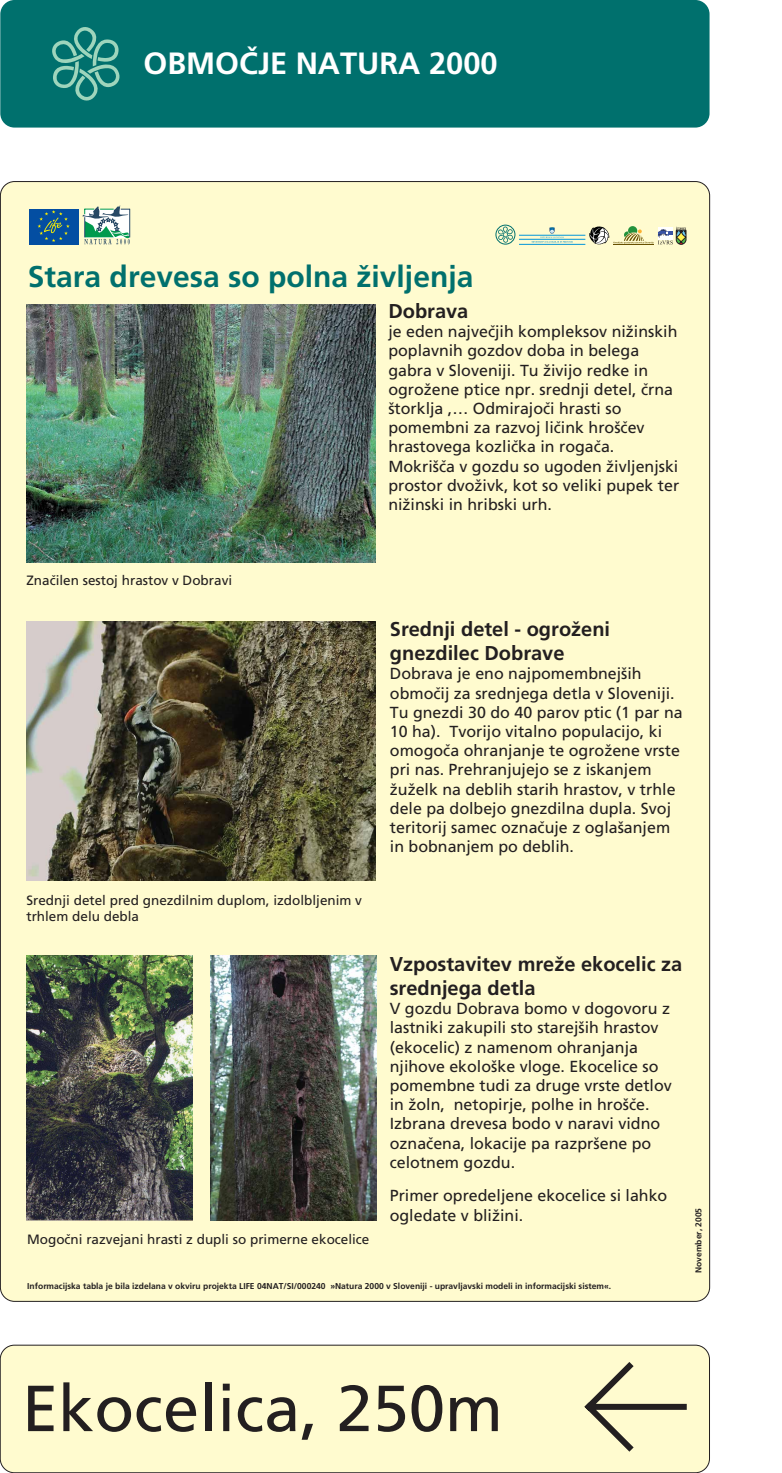
<style>
.page{position:relative;width:782px;height:1473px;background:#fff}
.page>*{position:absolute;margin:0;border:0;box-sizing:border-box;transform-origin:0 0}
.t1{font:65px "Slo Frutiger Roman";color:#231f20}
.t2{font:700 30.75px "Slo Frutiger";color:#fff}
.t3{font:700 30px "Slo Frutiger";color:#00706d}
.t4{font:700 20px/24px "Slo Frutiger";color:#231f20}
.t5{font:16px/19.2px "Slo Frutiger Roman";color:#231f20}
.t6{font:13.5px/16.2px "Slo Frutiger Roman";color:#231f20}
.t7{font:700 8.5px "Slo Frutiger";color:#231f20}
</style>
<div class="page">
<div style="left:0;top:182px;width:709px;height:1119px;background:#fffbcf;border-radius:14px"></div>
<div style="left:495px;top:225px;width:20px;height:20px;border:1px solid #00706d;border-radius:50%"></div>
<svg style="left:497px;top:226px;width:16px;height:17px"></svg>
<svg style="left:519px;top:226px;width:168px;height:19px"></svg>
<div style="left:29px;top:209px;width:50px;height:35px;background:#034ea2"></div>
<svg style="left:38px;top:210px;width:32px;height:32px"></svg>
<svg style="left:82px;top:205px;width:48px;height:39px"></svg>
<div style="left:0;top:1345px;width:709px;height:128px;background:#fffbcf;border-radius:14px"></div>
<div style="left:0;top:1345px;width:709px;height:128px;border:1px solid #231f20;border-radius:14px"></div>
<div style="left:0;top:0;width:709px;height:128px;background:#00706d;border-radius:14px"></div>
<svg style="left:52px;top:27px;width:68px;height:74px"></svg>
<svg style="left:584px;top:1362px;width:103px;height:90px"></svg>
<img style="left:27px;top:304px;width:348px;height:258px">
<img style="left:27px;top:622px;width:349px;height:258px">
<img style="left:27px;top:956px;width:166px;height:264px">
<img style="left:210px;top:956px;width:166px;height:264px">
<h2 class="t2" style="left:143px;top:48px;width:355px">OBMO»JE NATURA 2000</h2>
<h3 class="t3" style="left:28px;top:262px;width:447px">Stara drevesa so polna življenja</h3>
<p class="t4" style="left:388px;top:300px;width:82px">Dobrava</p>
<p class="t5" style="left:388px;top:323px;width:292px">je eden najveËjih kompleksov nižinskih poplavnih gozdov doba in belega gabra v Sloveniji. Tu živijo redke in ogrožene ptice npr. srednji detel, Ërna štorklja ,… OdmirajoËi hrasti so pomembni za razvoj liËink hrošËev hrastovega kozliËka in rogaËa.<br>MokrišËa v gozdu so ugoden življenjski prostor dvoživk, kot so veliki pupek ter nižinski in hribski urh.</p>
<p class="t6" style="left:26px;top:573px;width:207px">ZnaËilen sestoj hrastov v Dobravi</p>
<p class="t4" style="left:390px;top:618px;width:222px">Srednji detel - ogroženi gnezdilec Dobrave</p>
<p class="t5" style="left:390px;top:665px;width:294px">Dobrava je eno najpomembnejših obmoËij za srednjega detla v Sloveniji.<br>Tu gnezdi 30 do 40 parov ptic (1 par na 10 ha). Tvorijo vitalno populacijo, ki omogoËa ohranjanje te ogrožene vrste pri nas. Prehranjujejo se z iskanjem žuželk na deblih starih hrastov, v trhle dele pa dolbejo gnezdilna dupla. Svoj teritorij samec oznaËuje z oglašanjem in bobnanjem po deblih.</p>
<p class="t6" style="left:26px;top:892px;width:337px">Srednji detel pred gnezdilnim duplom, izdolbljenim v trhlem delu debla</p>
<p class="t6" style="left:27px;top:1232px;width:344px">MogoËni razvejani hrasti z dupli so primerne ekocelice</p>
<p class="t4" style="left:389px;top:953px;width:294px">Vzpostavitev mreže ekocelic za srednjega detla</p>
<p class="t5" style="left:389px;top:1000px;width:283px">V gozdu Dobrava bomo v dogovoru z lastniki zakupili sto starejših hrastov (ekocelic) z namenom ohranjanja njihove ekološke vloge. Ekocelice so pomembne tudi za druge vrste detlov in žoln, netopirje, polhe in hrošËe.<br>Izbrana drevesa bodo v naravi vidno oznaËena, lokacije pa razpršene po celotnem gozdu.</p>
<p class="t5" style="left:389px;top:1187px;width:279px">Primer opredeljene ekocelice si lahko ogledate v bližini.</p>
<p class="t7" style="left:27px;top:1282px;width:585px">Informacijska tabla je bila izdelana v okviru projekta LIFE 04NAT/SI/000240 ≈Natura 2000 v Sloveniji - upravljavski modeli in informacijski sistem«.</p>
<p class="t7" style="left:694px;top:1273px;width:67px;rotate:-90deg">November, 2005</p>
<h1 class="t1" style="left:22px;top:1377px;width:482px">Ekocelica, 250m</h1>
</div>
